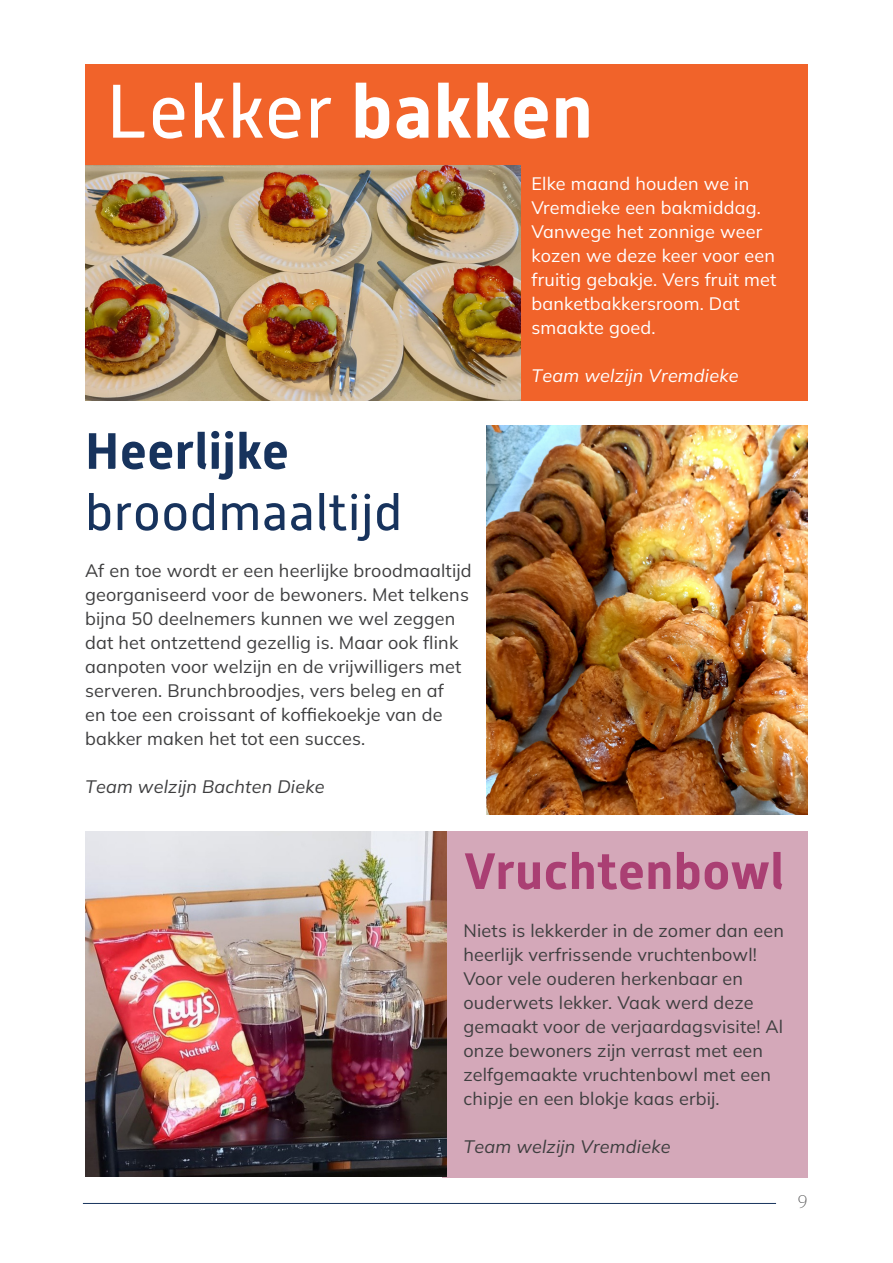
<style>
.page{position:relative;width:893px;height:1263px;background:#fff}
.page>*{position:absolute;margin:0;border:0;box-sizing:border-box;transform-origin:0 0}
.t1{font:75.75px "Alwyn New";letter-spacing:.01em;color:#fff}
.t2{font:51px "Alwyn New";letter-spacing:.01em;color:#17335d}
.t3{font:700 51px "Alwyn New";letter-spacing:.01em;color:#aa3f73}
.t4{font:700 51px "Alwyn New";letter-spacing:.01em;color:#17335d}
.t5{font:200 18px/24px "Mulish";letter-spacing:.01em;color:#3e3e3f}
.t6{font:200 18px/24px "Mulish";letter-spacing:.01em;color:#fff}
.t7{font:italic 200 18px "Mulish";letter-spacing:.01em;color:#3e3e3f}
.t8{font:italic 200 18px "Mulish";letter-spacing:.01em;color:#fff}
.t9{font:200 18px "IBM Plex Serif";color:#3e3e3f}
.s1{font-weight:700}
</style>
<div class="page">
<hr style="left:83px;top:1203px;width:693px;height:1px;background:#17335d">
<div style="left:442px;top:831px;width:366px;height:347px;background:#d4a8b9"></div>
<div style="left:85px;top:64px;width:723px;height:336px;background:#f1632a"></div>
<img style="left:85px;top:166px;width:435px;height:234px">
<img style="left:487px;top:426px;width:321px;height:388px">
<img style="left:85px;top:831px;width:361px;height:346px">
<p class="t1" style="left:106px;top:69px;width:488px">Lekker <span class="s1">bakken</span></p>
<p class="t4" style="left:85px;top:422px;width:205px">Heerlijke</p>
<p class="t2" style="left:85px;top:484px;width:319px">broodmaaltijd</p>
<p class="t5" style="left:85px;top:558px;width:388px">Af en toe wordt er een heerlijke broodmaaltijd georganiseerd voor de bewoners. Met telkens bijna 50 deelnemers kunnen we wel zeggen dat het ontzettend gezellig is. Maar ook flink aanpoten voor welzijn en de vrijwilligers met serveren. Brunchbroodjes, vers beleg en af<br>en toe een croissant of koffiekoekje van de bakker maken het tot een succes.</p>
<p class="t7" style="left:85px;top:775px;width:241px">Team welzijn Bachten Dieke</p>
<p class="t6" style="left:531px;top:171px;width:246px">Elke maand houden we in<br>Vremdieke een bakmiddag.<br>Vanwege het zonnige weer kozen we deze keer voor een fruitig gebakje. Vers fruit met banketbakkersroom. Dat smaakte goed.</p>
<p class="t8" style="left:531px;top:364px;width:209px">Team welzijn Vremdieke</p>
<p class="t3" style="left:463px;top:842px;width:322px">Vruchtenbowl</p>
<p class="t5" style="left:463px;top:918px;width:322px">Niets is lekkerder in de zomer dan een heerlijk verfrissende vruchtenbowl!<br>Voor vele ouderen herkenbaar en ouderwets lekker. Vaak werd deze gemaakt voor de verjaardagsvisite! Al onze bewoners zijn verrast met een zelfgemaakte vruchtenbowl met een chipje en een blokje kaas erbij.</p>
<p class="t7" style="left:463px;top:1134px;width:209px">Team welzijn Vremdieke</p>
<p class="t9" style="left:797px;top:1188px;width:12px">9</p>
</div>
